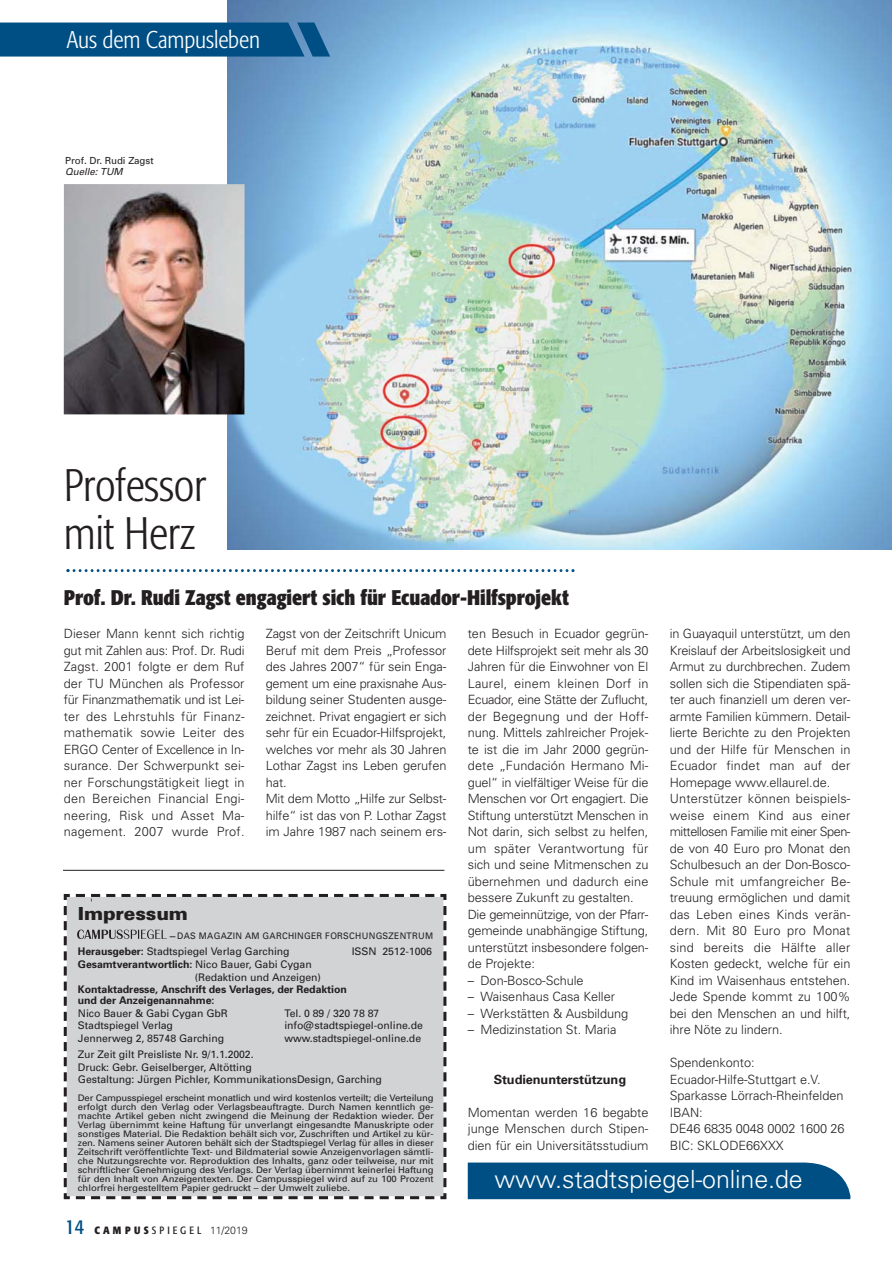
<style>
.page{position:relative;width:893px;height:1263px;background:#fff}
.page>*{position:absolute;margin:0;border:0;box-sizing:border-box;transform-origin:0 0}
.t1{font:300 condensed 45px/48px "Formata";letter-spacing:-.005em;color:#231f20}
.t2{font:300 25.05px "Univers";letter-spacing:-.005em;color:#fff}
.t3{font:300 condensed 24px "Formata";letter-spacing:-.005em;color:#fff}
.t4{font:700 condensed 21px "Formata";letter-spacing:-.005em;color:#231f20}
.t5{font:900 18px "Univers";letter-spacing:-.005em;color:#231f20;scale:1.06 1}
.t6{font:300 12.75px/16.5px "Univers";letter-spacing:-.005em;color:#231f20}
.t7{font:700 12.75px "Univers";letter-spacing:-.005em;color:#231f20}
.t8{font:10.5px/12.8px "Univers";letter-spacing:-.005em;color:#231f20}
.t9{font:700 10.5px/10.5px "Univers";letter-spacing:-.005em;color:#231f20}
.t10{font:condensed 10.5px "Formata";letter-spacing:.29em;color:#231f20}
.t11{font:10.5px "Humanist 777 BT Roman B";color:#231f20;scale:1.06 1}
.t12{font:9.75px "Univers";letter-spacing:-.005em;color:#231f20}
.t13{font:italic 9.75px "Univers";letter-spacing:-.005em;color:#231f20}
.t14{font:9px/9px "Univers";letter-spacing:-.005em;color:#231f20;text-align:justify;scale:1.06 1}
.t15{font:9px "Univers";letter-spacing:.035em;color:#231f20;scale:.95 1}
.s1{font-size:12px}
.s2{font-weight:700}
.s3{font-size:21px;color:#004f84}
.s4{font-family:"Univers";font-weight:300;font-stretch:normal}
</style>
<div class="page">
<img style="left:227px;top:0;width:665px;height:550px">
<div style="left:63px;top:894px;width:384px;height:306px;background:#d1d3d4"></div>
<hr style="left:63px;top:870px;width:381px;height:1px;background:#231f20">
<svg style="left:0;top:23px;width:330px;height:34px;background:#075488"></svg>
<svg style="left:66px;top:569px;width:508px;height:3px"></svg>
<img style="left:64px;top:184px;width:181px;height:230px">
<div style="left:468px;top:1162px;width:382px;height:37px;background:#004f84"></div>
<h3 class="t3" style="left:67px;top:30px;width:195px">Aus dem Campusleben</h3>
<p class="t12" style="left:65px;top:157px;width:90px">Prof. Dr. Rudi Zagst</p>
<p class="t13" style="left:65px;top:168px;width:59px">Quelle: TUM</p>
<h1 class="t1" style="left:64px;top:465px;width:144px">Professor mit Herz</h1>
<h3 class="t4" style="left:64px;top:589px;width:507px">Prof. Dr. Rudi Zagst engagiert sich für Ecuador-Hilfsprojekt</h3>
<p class="t6" style="left:670px;top:626px;width:182px">in Guayaquil unterstützt, um den<br>Kreislauf der Arbeitslosigkeit und<br>Armut zu durchbrechen. Zudem sollen sich die Stipendiaten spä&shy;ter auch finanziell um deren ver&shy;armte Familien kümmern. Detail&shy;lierte Berichte zu den Projekten und der Hilfe für Menschen in<br>Ecuador findet man auf der<br>Homepage www.ellaurel.de.<br>Unterstützer können beispiels&shy;weise einem Kind aus einer mittellosen Familie mit einer Spen&shy;de von 40 Euro pro Monat den<br>Schulbesuch an der Don-Bosco-<br>Schule mit umfangreicher Be&shy;treuung ermöglichen und damit das Leben eines Kinds verän&shy;dern. Mit 80 Euro pro Monat sind bereits die Hälfte aller<br>Kosten gedeckt, welche für ein<br>Kind im Waisenhaus entstehen.<br>Jede Spende kommt zu 100% bei den Menschen an und hilft, ihre Nöte zu lindern.</p>
<p class="t6" style="left:670px;top:1055px;width:176px">Spendenkonto:<br>Ecuador-Hilfe-Stuttgart e.V.<br>Sparkasse Lörrach-Rheinfelden<br>IBAN:<br>DE46 6835 0048 0002 1600 26<br>BIC: SKLODE66XXX</p>
<p class="t6" style="left:64px;top:626px;width:182px;text-align:justify">Dieser Mann kennt sich richtig gut mit Zahlen aus: Prof. Dr. Rudi Zagst. 2001 folgte er dem Ruf der TU München als Professor für Finanzmathematik und ist Lei&shy;ter des Lehrstuhls für Finanz&shy;mathematik sowie Leiter des ERGO Center of Excellence in In&shy;surance. Der Schwerpunkt sei&shy;ner Forschungstätigkeit liegt in den Bereichen Financial Engi&shy;neering, Risk und Asset Ma&shy;nagement. 2007 wurde Prof.</p>
<p class="t6" style="left:266px;top:626px;width:182px">Zagst von der Zeitschrift Unicum<br>Beruf mit dem Preis „Professor des Jahres 2007“ für sein Enga&shy;gement um eine praxisnahe Aus&shy;bildung seiner Studenten ausge&shy;zeichnet. Privat engagiert er sich sehr für ein Ecuador-Hilfsprojekt, welches vor mehr als 30 Jahren<br>Lothar Zagst ins Leben gerufen hat.<br>Mit dem Motto „Hilfe zur Selbst&shy;hilfe“ ist das von P. Lothar Zagst im Jahre 1987 nach seinem ers-</p>
<p class="t6" style="left:468px;top:626px;width:182px">ten Besuch in Ecuador gegrün&shy;dete Hilfsprojekt seit mehr als 30<br>Jahren für die Einwohner von El<br>Laurel, einem kleinen Dorf in<br>Ecuador, eine Stätte der Zuflucht, der Begegnung und der Hoff&shy;nung. Mittels zahlreicher Projek&shy;te ist die im Jahr 2000 gegrün&shy;dete „Fundación Hermano Mi&shy;guel“ in vielfältiger Weise für die<br>Menschen vor Ort engagiert. Die<br>Stiftung unterstützt Menschen in<br>Not darin, sich selbst zu helfen, um später Verantwortung für sich und seine Mitmenschen zu übernehmen und dadurch eine bessere Zukunft zu gestalten.<br>Die gemeinnützige, von der Pfarr&shy;gemeinde unabhängige Stiftung, unterstützt insbesondere folgen&shy;de Projekte:</p>
<p class="t6" style="left:468px;top:973px;width:117px">– Don-Bosco-Schule</p>
<p class="t6" style="left:468px;top:989px;width:149px">– Waisenhaus Casa Keller</p>
<p class="t6" style="left:468px;top:1006px;width:162px">– Werkstätten &amp; Ausbildung</p>
<p class="t6" style="left:468px;top:1022px;width:150px">– Medizinstation St. Maria</p>
<p class="t7" style="left:494px;top:1074px;width:134px">Studienunterstützung</p>
<p class="t6" style="left:468px;top:1105px;width:182px;text-align:justify">Momentan werden 16 begabte junge Menschen durch Stipen&shy;dien für ein Universitätsstudium</p>
<p class="t11" style="left:91px;top:896px;width:3px">'</p>
<h3 class="t5" style="left:78px;top:907px;width:105px">Impressum</h3>
<p class="t15" style="left:170px;top:932px;width:279px"><span class="s1">–</span> DAS MAGAZIN AM GARCHINGER FORSCHUNGSZENTRUM</p>
<p class="t8" style="left:78px;top:946px;width:213px"><span class="s2">Herausgeber:</span> Stadtspiegel Verlag Garching</p>
<p class="t8" style="left:352px;top:946px;width:82px">ISSN 2512-1006</p>
<p class="t8" style="left:195px;top:958px;width:128px;text-indent:-117px"><span class="s2">Gesamtverantwortlich:</span> Nico Bauer, Gabi Cygan (Redaktion und Anzeigen)</p>
<p class="t9" style="left:78px;top:985px;width:270px">Kontaktadresse, Anschrift des Verlages, der Redaktion und der Anzeigenannahme:</p>
<p class="t8" style="left:78px;top:1007px;width:151px">Nico Bauer &amp; Gabi Cygan GbR</p>
<p class="t8" style="left:284px;top:1007px;width:96px">Tel. 0 89 / 320 78 87</p>
<p class="t8" style="left:78px;top:1020px;width:97px">Stadtspiegel Verlag</p>
<p class="t8" style="left:284px;top:1020px;width:140px">info@stadtspiegel-online.de</p>
<p class="t8" style="left:78px;top:1033px;width:148px">Jennerweg 2, 85748 Garching</p>
<p class="t8" style="left:284px;top:1033px;width:138px">www.stadtspiegel-online.de</p>
<p class="t8" style="left:78px;top:1048px;width:306px">Zur Zeit gilt Preisliste Nr. 9/1.1.2002.<br>Druck: Gebr. Geiselberger, Altötting<br>Gestaltung: Jürgen Pichler, KommunikationsDesign, Garching</p>
<p class="t14" style="left:78px;top:1094px;width:337px">Der Campusspiegel erscheint monatlich und wird kostenlos verteilt; die Verteilung erfolgt durch den Verlag oder Verlagsbeauftragte. Durch Namen kenntlich ge&shy;machte Artikel geben nicht zwingend die Meinung der Redaktion wieder. Der Verlag übernimmt keine Haftung für unverlangt eingesandte Manuskripte oder sonstiges Material. Die Redaktion behält sich vor, Zuschriften und Artikel zu kür&shy;zen. Namens seiner Autoren behält sich der Stadtspiegel Verlag für alles in dieser Zeitschrift veröffentlichte Text- und Bildmaterial sowie Anzeigenvorlagen sämtli&shy;che Nutzungsrechte vor. Reproduktion des Inhalts, ganz oder teilweise, nur mit schriftlicher Genehmigung des Verlags. Der Verlag übernimmt keinerlei Haftung für den Inhalt von Anzeigentexten. Der Campusspiegel wird auf zu 100 Prozent chlorfrei hergestelltem Papier gedruckt – der Umwelt zuliebe.</p>
<h2 class="t2" style="left:494px;top:1169px;width:310px">www.stadtspiegel-online.de</h2>
<p class="t10" style="left:65px;top:1226px;width:184px"><span class="s3">14</span> <span class="s2">CAMPUS</span>SPIEGEL <span class="s4">11/2019</span></p>
</div>
